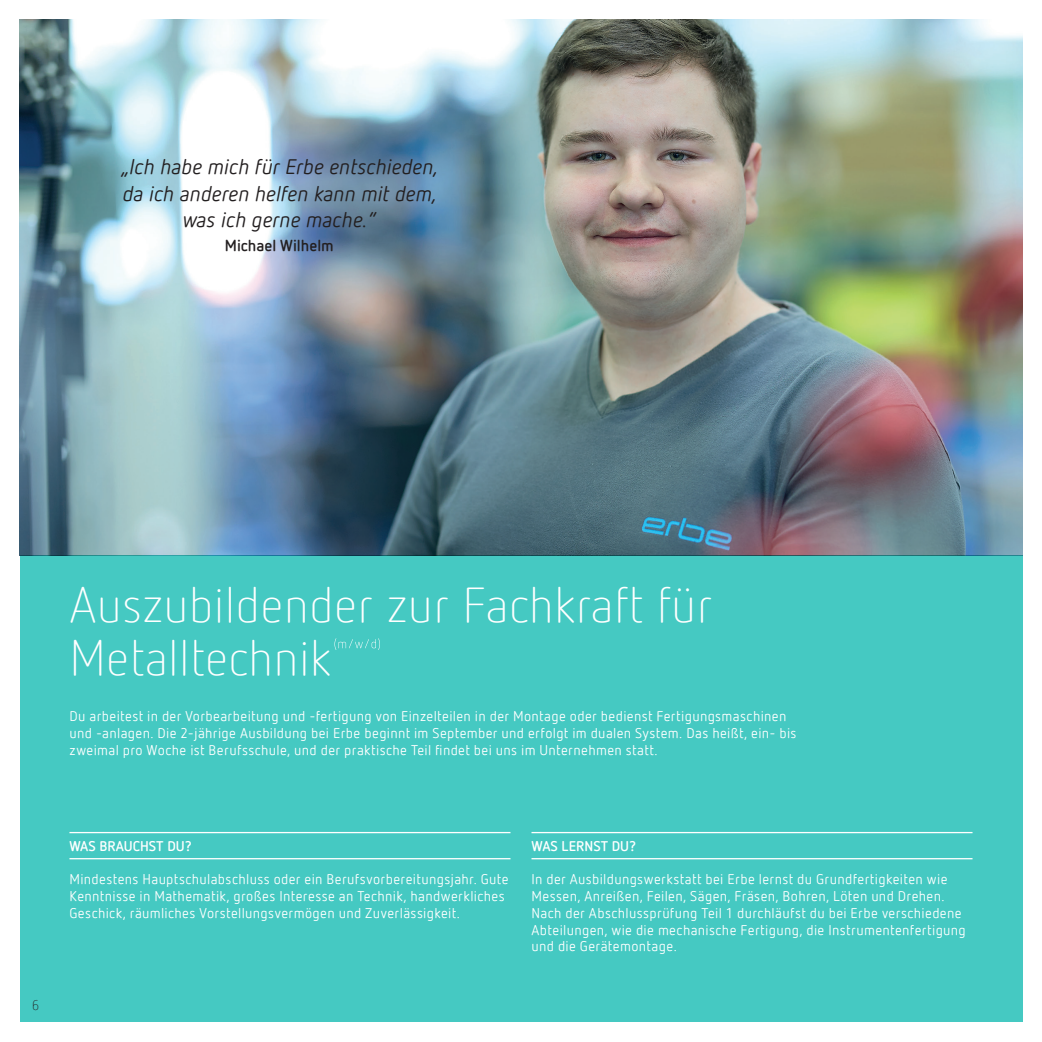
<style>
.page{position:relative;width:1042px;height:1042px;background:#fff}
.page>*{position:absolute;margin:0;border:0;box-sizing:border-box;transform-origin:0 0}
._02_Headline_2__28pt{font:300 49px/52.5px "Netto Offc Pro";letter-spacing:.005em;color:#fff}
._04_Zitat{font:italic 21px/26.2px "Netto Offc Pro";color:#231f20;text-align:center}
._04_Name_Azubi_Stude{font:700 15.75px "Netto Offc Pro";color:#231f20}
._01_Fließtext_linksb{font:14px/16.8px "Netto Offc Pro";letter-spacing:.025em;color:#fff}
._01_Fließtxt_Berufsb{font:14px/16.8px "Netto Offc Pro";letter-spacing:.025em;color:#fff}
._05_Zwischentitel_ne{font:700 14px "Netto Offc Pro";color:#fff}
.t1{font:300 14px "Netto Offc Pro";color:#231f20}
</style>
<div class="page">
<img style="left:20px;top:20px;width:1002px;height:536px">
<div style="left:20px;top:556px;width:1002px;height:466px;background:#45c9c2"></div>
<hr style="left:69px;top:832px;width:441px;height:1px;background:#fff">
<hr style="left:69px;top:858px;width:441px;height:1px;background:#fff">
<hr style="left:531px;top:832px;width:441px;height:1px;background:#fff">
<hr style="left:531px;top:858px;width:441px;height:1px;background:#fff">
<svg style="left:334px;top:638px;width:46px;height:12px"></svg>
<p class="_04_Zitat" style="left:121px;top:153px;width:318px">„Ich habe mich für Erbe entschieden, da ich anderen helfen kann mit dem, was ich gerne mache.”</p>
<p class="_04_Name_Azubi_Stude" style="left:225px;top:235px;width:110px">Michael Wilhelm</p>
<p class="_02_Headline_2__28pt" style="left:69px;top:578px;width:644px">Auszubildender zur Fachkraft für<br>Metalltechnik</p>
<p class="_01_Fließtxt_Berufsb" style="left:69px;top:707px;width:728px">Du arbeitest in der Vorbearbeitung und -fertigung von Einzelteilen in der Montage oder bedienst Fertigungsmaschinen und -anlagen. Die 2-jährige Ausbildung bei Erbe beginnt im September und erfolgt im dualen System. Das heißt, ein- bis zweimal pro Woche ist Berufsschule, und der praktische Teil findet bei uns im Unternehmen statt.</p>
<p class="t1" style="left:32px;top:996px;width:9px">6</p>
<p class="_05_Zwischentitel_ne" style="left:69px;top:836px;width:124px">WAS BRAUCHST DU?</p>
<p class="_01_Fließtext_linksb" style="left:69px;top:870px;width:441px">Mindestens Hauptschulabschluss oder ein Berufsvorbereitungsjahr. Gute<br>Kenntnisse in Mathematik, großes Interesse an Technik, handwerkliches<br>Geschick, räumliches Vorstellungsvermögen und Zuverlässigkeit.</p>
<p class="_05_Zwischentitel_ne" style="left:531px;top:836px;width:106px">WAS LERNST DU?</p>
<p class="_01_Fließtext_linksb" style="left:531px;top:870px;width:436px">In der Ausbildungswerkstatt bei Erbe lernst du Grundfertigkeiten wie Messen, Anreißen, Feilen, Sägen, Fräsen, Bohren, Löten und Drehen.<br>Nach der Abschlussprüfung Teil 1 durchläufst du bei Erbe verschiedene Abteilungen, wie die mechanische Fertigung, die Instrumentenfertigung und die Gerätemontage.</p>
</div>
